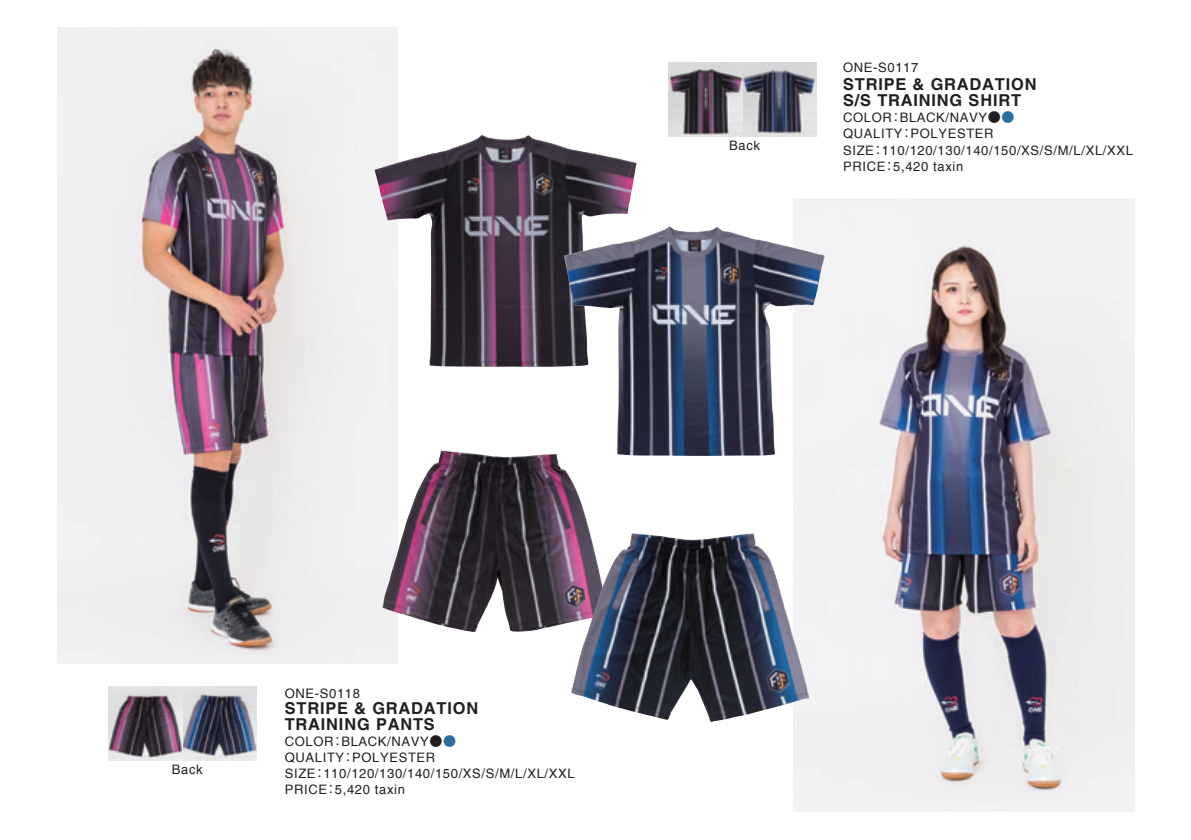
<style>
.page{position:relative;width:1191px;height:840px;background:#fff}
.page>*{position:absolute;margin:0;border:0;box-sizing:border-box;transform-origin:0 0}
.t1{font:700 16.4px/16px "Helvetica";letter-spacing:.05em;color:#231f20}
.t2{font:13px/16px "Helvetica";letter-spacing:.05em;color:#231f20}
.t3{font:13px "Koz Go Pr 6 N";color:#231f20}
.s1{font-family:"Koz Go Pr 6 N"}
.s2{font-family:"Koz Go Pr 6 N";color:#296da1}
</style>
<div class="page">
<img style="left:57px;top:28px;width:340px;height:635px">
<img style="left:794px;top:198px;width:340px;height:612px">
<img style="left:375px;top:135px;width:225px;height:231px">
<img style="left:564px;top:226px;width:251px;height:229px">
<img style="left:382px;top:450px;width:226px;height:181px">
<img style="left:109px;top:686px;width:147px;height:73px">
<img style="left:668px;top:62px;width:148px;height:74px">
<img style="left:571px;top:533px;width:238px;height:188px">
<p class="t2" style="left:729px;top:137px;width:32px">Back</p>
<p class="t2" style="left:843px;top:60px;width:77px">ONE S- 0117</p>
<p class="t1" style="left:843px;top:76px;width:195px">STRIPE &amp; GRADATION<br>S S/ TRAINING SHIRT</p>
<p class="t2" style="left:899px;top:110px;width:116px">BLACK/NAVY<span class="s1">●</span><span class="s2">●</span></p>
<p class="t2" style="left:843px;top:110px;width:50px">COLOR</p>
<p class="t3" style="left:889px;top:110px;width:14px">：</p>
<p class="t2" style="left:871px;top:126px;width:263px;text-indent:-28px">QUALITY<br><span class="s1">：</span>110/120/130/140/150/XS S/ M/ L/ /XL/XXL</p>
<p class="t2" style="left:910px;top:126px;width:85px">POLYESTER</p>
<p class="t3" style="left:900px;top:126px;width:14px">：</p>
<p class="t2" style="left:843px;top:142px;width:32px">SIZE</p>
<p class="t2" style="left:843px;top:158px;width:44px">PRICE</p>
<p class="t2" style="left:883px;top:158px;width:82px"><span class="s1">：</span>5,420 taxin</p>
<p class="t2" style="left:172px;top:761px;width:32px">Back</p>
<p class="t2" style="left:285px;top:685px;width:77px">ONE S- 0118</p>
<p class="t1" style="left:285px;top:700px;width:195px">STRIPE &amp; GRADATION<br>TRAINING PANTS</p>
<p class="t2" style="left:341px;top:733px;width:116px">BLACK/NAVY<span class="s1">●</span><span class="s2">●</span></p>
<p class="t2" style="left:285px;top:733px;width:50px">COLOR</p>
<p class="t3" style="left:331px;top:733px;width:14px">：</p>
<p class="t2" style="left:313px;top:749px;width:263px;text-indent:-28px">QUALITY<br><span class="s1">：</span>110/120/130/140/150/XS S/ M/ L/ /XL/XXL</p>
<p class="t2" style="left:352px;top:749px;width:85px">POLYESTER</p>
<p class="t3" style="left:342px;top:749px;width:14px">：</p>
<p class="t2" style="left:285px;top:765px;width:32px">SIZE</p>
<p class="t2" style="left:285px;top:781px;width:44px">PRICE</p>
<p class="t2" style="left:324px;top:781px;width:82px"><span class="s1">：</span>5,420 taxin</p>
</div>
